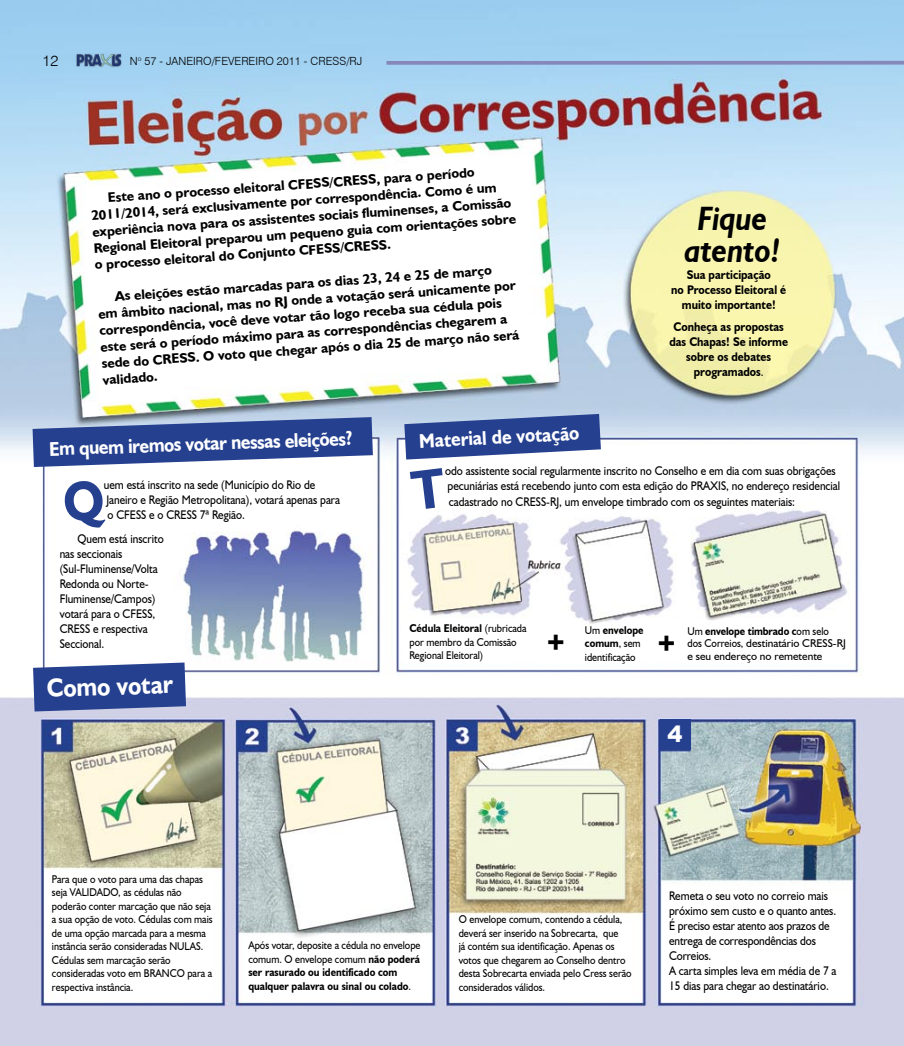
<style>
.page{position:relative;width:904px;height:1046px;background:#fff}
.page>*{position:absolute;margin:0;border:0;box-sizing:border-box;transform-origin:0 0}
.t1{font:italic 700 33.75px/31.2px "Humanist 521 BT";color:#000;text-align:center;scale:.9 1}
.t2{font:700 30px "Arial";color:#000}
.t3{font:700 26.25px "Humanist 521 BT";color:#fff;scale:.9 1}
.t4{font:900 22.5px "Arial";color:#fff}
.t5{font:700 20px "Humanist 521 BT";color:#fff;scale:.9 1}
.t6{font:300 15px "Swiss 721 BT";color:#000}
.t7{font:700 13.75px/16.5px "Humanist 521 BT";color:#000}
.t8{font:12.5px/15px "Humanist 521 BT";color:#000;scale:.9 1}
.t9{font:700 12.5px/15px "Humanist 521 BT";color:#000;text-align:center;scale:.9 1}
.t10{font:11.25px/13.5px "Humanist 521 BT";color:#000;scale:.9 1}
.t11{font:700 11.25px/13.5px "Humanist 521 BT";color:#000;scale:.9 1}
.t12{font:300 11.25px "Swiss 721 BT";color:#000}
.s1{font-weight:400}
.s2{font-weight:700}
</style>
<div class="page">
<img style="left:0;top:0;width:904px;height:1045px">
<img style="left:75px;top:54px;width:46px;height:14px">
<svg style="left:386px;top:61px;width:518px;height:4px;background:#898ebe"></svg>
<svg style="left:33px;top:662px;width:153px;height:49px;background:#3b539a"></svg>
<svg style="left:404px;top:414px;width:197px;height:45px;background:#4d64a4"></svg>
<svg style="left:33px;top:417px;width:340px;height:50px;background:#5067a5"></svg>
<div style="left:660px;top:719px;width:30px;height:31px;background:#25408f"></div>
<svg style="left:410px;top:468px;width:36px;height:42px"></svg>
<svg style="left:62px;top:479px;width:44px;height:52px"></svg>
<p class="t6" style="left:43px;top:51px;width:17px">12</p>
<p class="t12" style="left:130px;top:54px;width:234px">N<sup>o</sup> 57 - JANEIRO/FEVEREIRO 2011 - CRESS/RJ</p>
<p class="t7" style="left:90px;top:190px;width:425px;text-indent:18px;rotate:-4deg">Este ano o processo eleitoral CFESS/CRESS, para o período 2011/2014, será exclusivamente por correspondência. Como é um experiência nova para os assistentes sociais fluminenses, a Comissão Regional Eleitoral preparou um pequeno guia com orientações sobre o processo eleitoral do Conjunto CFESS/CRESS.</p>
<p class="t7" style="left:97px;top:289px;width:420px;text-indent:18px;rotate:-4deg">As eleições estão marcadas para os dias 23, 24 e 25 de março<br>em âmbito nacional, mas no RJ onde a votação será unicamente por correspondência, você deve votar tão logo receba sua cédula pois este será o período máximo para as correspondências chegarem a sede do CRESS. O voto que chegar após o dia 25 de março não será validado.</p>
<h3 class="t5" style="left:49px;top:436px;width:339px;rotate:-2deg">Em quem iremos votar nessas eleições?</h3>
<h3 class="t5" style="left:418px;top:428px;width:180px;rotate:-3deg">Material de votação</h3>
<h1 class="t1" style="left:684px;top:202px;width:108px">Fique atento!</h1>
<p class="t9" style="left:671px;top:267px;width:129px">Sua participação<br>no Processo Eleitoral é muito importante!</p>
<p class="t9" style="left:669px;top:318px;width:133px">Conheça as propostas das Chapas! Se informe sobre os debates programados<span class="s1">.</span></p>
<p class="t8" style="left:104px;top:477px;width:264px">uem está inscrito na sede (Município do Rio de<br>Janeiro e Região Metropolitana), votará apenas para o CFESS e o CRESS 7ª Região.</p>
<p class="t8" style="left:60px;top:531px;width:117px;text-indent:18px">Quem está inscrito nas seccionais (Sul-Fluminense/Volta<br>Redonda ou Norte-<br>Fluminense/Campos) votará para o CFESS,<br>CRESS e respectiva<br>Seccional.</p>
<h3 class="t3" style="left:46px;top:672px;width:142px;rotate:-2deg">Como votar</h3>
<p class="t8" style="left:445px;top:463px;width:440px">odo assistente social regularmente inscrito no Conselho e em dia com suas obrigações pecuniárias está recebendo junto com esta edição do PRAXIS, no endereço residencial cadastrado no CRESS-RJ, um envelope timbrado com os seguintes materiais:</p>
<p class="t10" style="left:409px;top:621px;width:132px"><span class="s2">Cédula Eleitoral</span> (rubricada por membro da Comissão<br>Regional Eleitoral)</p>
<p class="t10" style="left:585px;top:622px;width:67px">Um <span class="s2">envelope comum</span>, sem identificação</p>
<h2 class="t2" style="left:547px;top:622px;width:19px">+</h2>
<h2 class="t2" style="left:658px;top:623px;width:19px">+</h2>
<p class="t10" style="left:687px;top:624px;width:177px;line-height:12.5px">Um <span class="s2">envelope timbrado c</span>om selo dos Correios, destinatário CRESS-RJ e seu endereço no remetente</p>
<h3 class="t4" style="left:667px;top:721px;width:17px">4</h3>
<p class="t10" style="left:52px;top:871px;width:180px">Para que o voto para uma das chapas seja VALIDADO, as cédulas não poderão conter marcação que não seja a sua opção de voto. Cédulas com mais de uma opção marcada para a mesma instância serão consideradas NULAS.<br>Cédulas sem marcação serão consideradas voto em BRANCO para a respectiva instância.</p>
<p class="t11" style="left:248px;top:938px;width:193px"><span class="s1">Após votar, deposite a cédula no envelope comum. O envelope comum</span> não poderá ser rasurado ou identificado com qualquer palavra ou sinal ou colado<span class="s1">.</span></p>
<p class="t10" style="left:458px;top:912px;width:194px">O envelope comum, contendo a cédula, deverá ser inserido na Sobrecarta, que<br>já contém sua identificação. Apenas os votos que chegarem ao Conselho dentro desta Sobrecarta enviada pelo Cress serão considerados válidos.</p>
<p class="t8" style="left:669px;top:887px;width:187px">Remeta o seu voto no correio mais próximo sem custo e o quanto antes.<br>É preciso estar atento aos prazos de entrega de correspondências dos<br>Correios.<br>A carta simples leva em média de 7 a<br>15 dias para chegar ao destinatário.</p>
</div>
